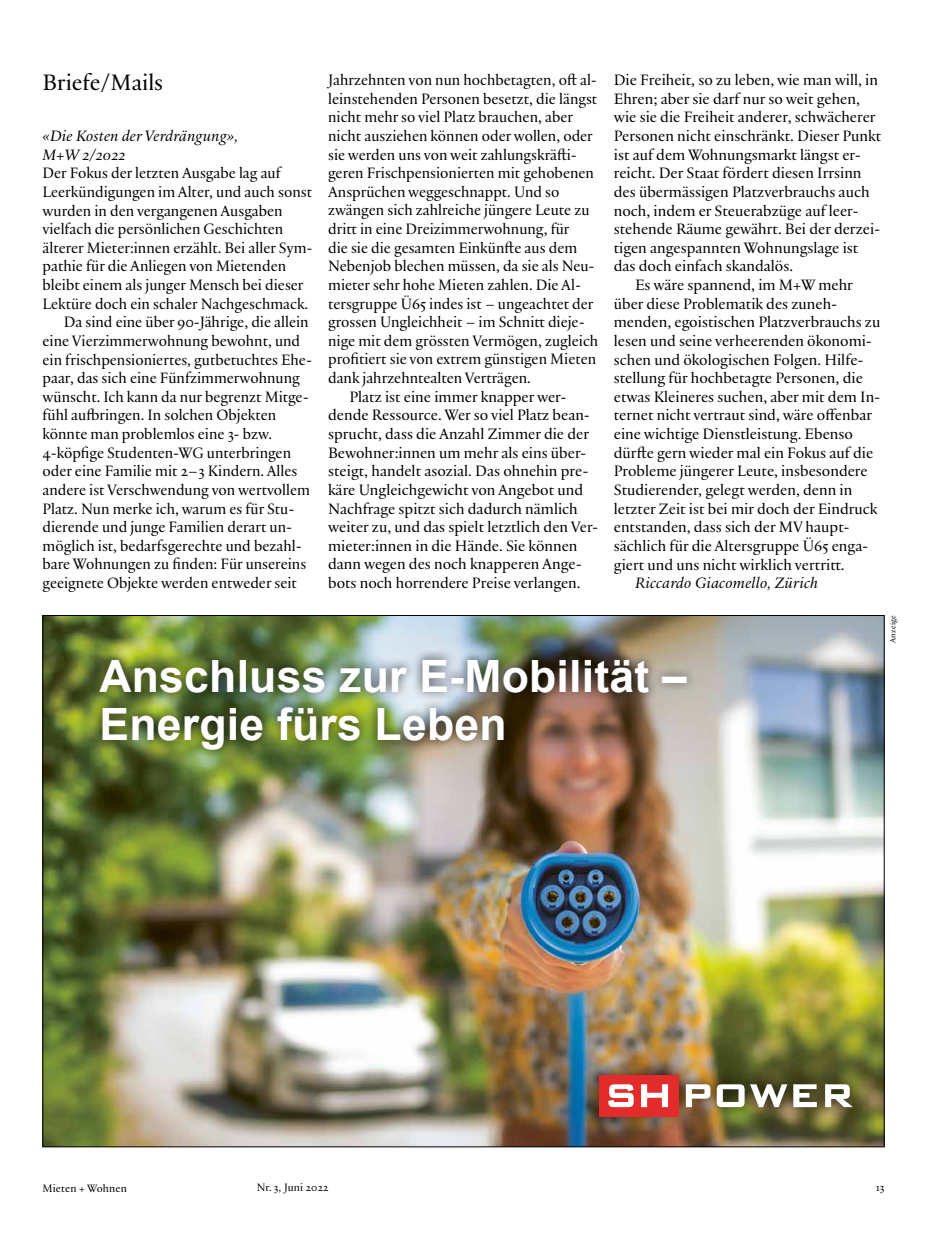
<style>
.page{position:relative;width:927px;height:1234px;background:#fff}
.page>*{position:absolute;margin:0;border:0;box-sizing:border-box;transform-origin:0 0}
.t1{font:700 44.55px/48.6px "Arial";letter-spacing:.005em;color:#fff}
.Titel_1___16_0{font:24px "Practice";color:#000}
.Text_3___10_8{font:16.2px/18.6px "Practice";color:#000}
.Text_3___10_8_Ohne_E{font:16.2px/18.6px "Practice";color:#000}
.Text_3___10_8_ohne_E{font:16.2px/18.6px "Practice Regular Ita";color:#000}
.Text_3___10_8-2{font:16.2px "Practice Regular Ita";letter-spacing:.005em;color:#000}
.t2{font:11.55px "Practice";letter-spacing:.01em;color:#000}
.Fotograf_in{font:8.25px "Practice";letter-spacing:.03em;color:#000}
</style>
<div class="page">
<img style="left:45px;top:617px;width:837px;height:527px">
<div style="left:585px;top:1060px;width:280px;height:70px;background:#000;opacity:.75"></div>
<svg style="left:686px;top:1083px;width:24px;height:23px"></svg>
<svg style="left:717px;top:1083px;width:70px;height:23px"></svg>
<svg style="left:793px;top:1083px;width:24px;height:23px"></svg>
<svg style="left:825px;top:1083px;width:28px;height:23px"></svg>
<div style="left:599px;top:1074px;width:79px;height:42px;background:#e42b2b"></div>
<svg style="left:608px;top:1084px;width:26px;height:22px"></svg>
<svg style="left:641px;top:1084px;width:27px;height:22px"></svg>
<div style="left:90px;top:648px;width:607px;height:111px;background:#000;opacity:.7"></div>
<h1 class="Titel_1___16_0" style="left:43px;top:67px;width:122px">Briefe/Mails</h1>
<p class="Text_3___10_8_ohne_E" style="left:43px;top:126px;width:197px">«Die Kosten der Verdrängung»,<br>M+W 2/2022</p>
<p class="Text_3___10_8_Ohne_E" style="left:43px;top:163px;width:272px">Der Fokus der letzten Ausgabe lag auf Leerkündigungen im Alter, und auch sonst wurden in den vergangenen Ausgaben vielfach die persönlichen Geschichten älterer Mieter:innen erzählt. Bei aller Sym&shy;pathie für die Anliegen von Mietenden bleibt einem als junger Mensch bei dieser Lektüre doch ein schaler Nachgeschmack.</p>
<p class="Text_3___10_8" style="left:43px;top:312px;width:271px;text-indent:21px">Da sind eine über 90-Jährige, die allein eine Vierzimmerwohnung bewohnt, und ein frischpensioniertes, gutbetuchtes Ehe&shy;paar, das sich eine Fünfzimmerwohnung wünscht. Ich kann da nur begrenzt Mitge&shy;fühl aufbringen. In solchen Objekten könnte man problemlos eine 3- bzw.<br>4-köpfige Studenten-WG unterbringen oder eine Familie mit 2–3 Kindern. Alles andere ist Verschwendung von wertvollem Platz. Nun merke ich, warum es für Stu&shy;dierende und junge Familien derart un&shy;möglich ist, bedarfsgerechte und bezahl&shy;bare Wohnungen zu finden: Für unsereins geeignete Objekte werden entweder seit</p>
<p class="Text_3___10_8" style="left:328px;top:70px;width:272px">Jahrzehnten von nun hochbetagten, oft al&shy;leinstehenden Personen besetzt, die längst nicht mehr so viel Platz brauchen, aber nicht ausziehen können oder wollen, oder sie werden uns von weit zahlungskräfti&shy;geren Frischpensionierten mit gehobenen Ansprüchen weggeschnappt. Und so zwängen sich zahlreiche jüngere Leute zu dritt in eine Dreizimmerwohnung, für<br>die sie die gesamten Einkünfte aus dem Nebenjob blechen müssen, da sie als Neu&shy;mieter sehr hohe Mieten zahlen. Die Al&shy;tersgruppe Ü65 indes ist – ungeachtet der grossen Ungleichheit – im Schnitt dieje&shy;nige mit dem grössten Vermögen, zugleich profitiert sie von extrem günstigen Mieten dank jahrzehntealten Verträgen.</p>
<p class="Text_3___10_8" style="left:328px;top:387px;width:272px;text-indent:21px">Platz ist eine immer knapper wer&shy;dende Ressource. Wer so viel Platz bean&shy;sprucht, dass die Anzahl Zimmer die der Bewohner:innen um mehr als eins über&shy;steigt, handelt asozial. Das ohnehin pre&shy;käre Ungleichgewicht von Angebot und Nachfrage spitzt sich dadurch nämlich weiter zu, und das spielt letztlich den Ver&shy;mieter:innen in die Hände. Sie können dann wegen des noch knapperen Ange&shy;bots noch horrendere Preise verlangen.</p>
<p class="Text_3___10_8" style="left:614px;top:70px;width:269px">Die Freiheit, so zu leben, wie man will, in Ehren; aber sie darf nur so weit gehen, wie sie die Freiheit anderer, schwächerer Personen nicht einschränkt. Dieser Punkt ist auf dem Wohnungsmarkt längst er&shy;reicht. Der Staat fördert diesen Irrsinn des übermässigen Platzverbrauchs auch noch, indem er Steuerabzüge auf leer&shy;stehende Räume gewährt. Bei der derzei&shy;tigen angespannten Wohnungslage ist das doch einfach skandalös.</p>
<p class="Text_3___10_8" style="left:614px;top:275px;width:268px;text-indent:21px">Es wäre spannend, im M+W mehr über diese Problematik des zuneh&shy;menden, egoistischen Platzverbrauchs zu lesen und seine verheerenden ökonomi&shy;schen und ökologischen Folgen. Hilfe&shy;stellung für hochbetagte Personen, die etwas Kleineres suchen, aber mit dem In&shy;ternet nicht vertraut sind, wäre offenbar eine wichtige Dienstleistung. Ebenso dürfte gern wieder mal ein Fokus auf die Probleme jüngerer Leute, insbesondere Studierender, gelegt werden, denn in letzter Zeit ist bei mir doch der Eindruck entstanden, dass sich der MV haupt&shy;sächlich für die Altersgruppe Ü65 enga&shy;giert und uns nicht wirklich vertritt.</p>
<p class="Text_3___10_8-2" style="left:635px;top:571px;width:185px">Riccardo Giacomello, Zürich</p>
<h1 class="t1" style="left:99px;top:653px;width:589px">Anschluss zur E-Mobilität –<br>Energie fürs Leben</h1>
<p class="Fotograf_in" style="left:887px;top:643px;width:29px;rotate:-90deg">Anzeige</p>
<p class="t2" style="left:43px;top:1179px;width:86px">Mieten + Wohnen</p>
<p class="t2" style="left:257px;top:1179px;width:73px">Nr. 3, Juni 2022</p>
<p class="t2" style="left:876px;top:1179px;width:10px">13</p>
</div>
